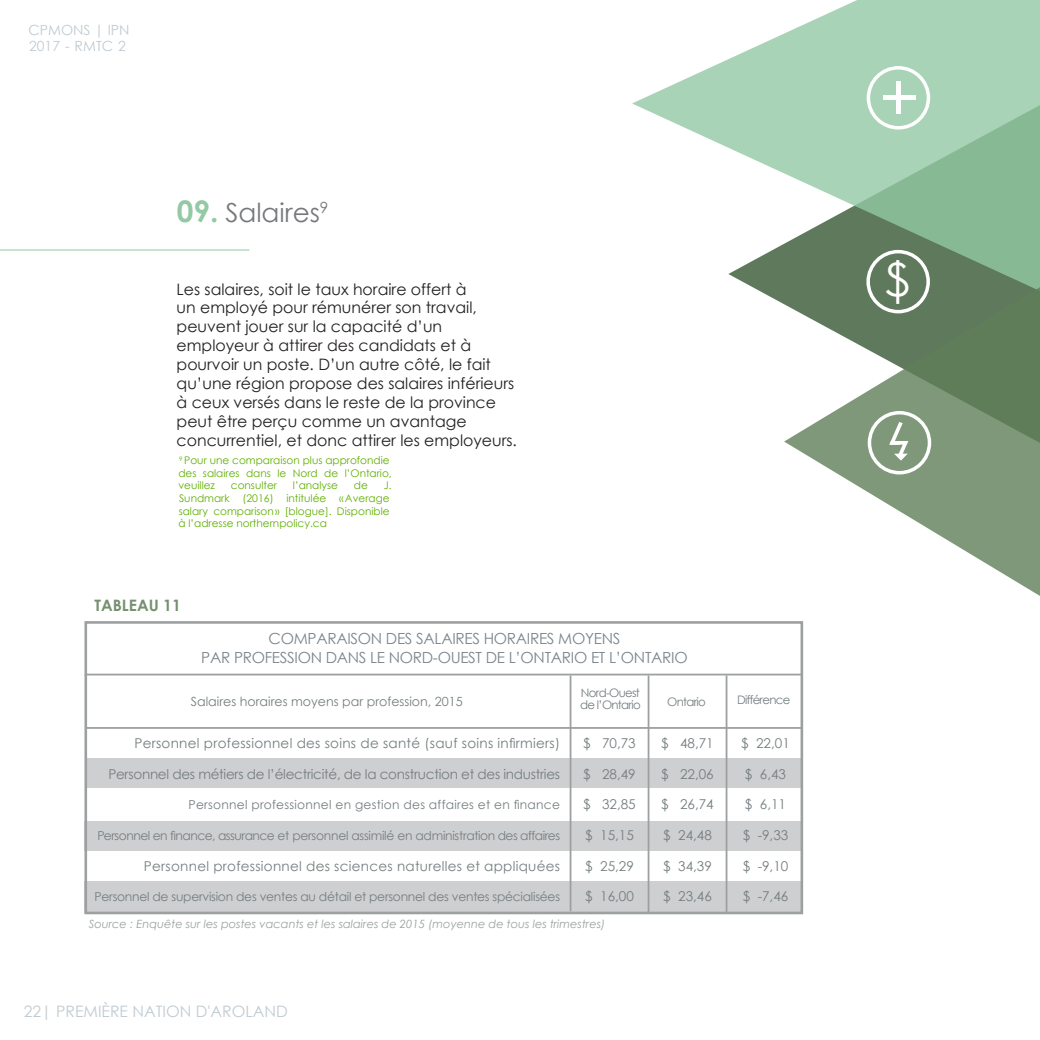
<style>
.page{position:relative;width:1040px;height:1040px;background:#fff}
.page>*{position:absolute;margin:0;border:0;box-sizing:border-box;transform-origin:0 0}
.t1{font:46.02px "Century Gothic";color:#fff}
.t2{font:26.25px "Century Gothic";color:#77787c}
.t3{font:15.75px/18.9px "Century Gothic";color:#231f20}
.t4{font:15.75px "Century Gothic";color:#c0cbd2}
.t5{font:700 15.75px "Century Gothic";color:#769070}
.t6{font:15.4px "Century Gothic";letter-spacing:-.02em;color:#7c858c}
.t7{font:14px/16.3px "Century Gothic";color:#c0cbd2}
.t8{font:13.47px "Century Gothic";letter-spacing:.02em;color:#757e80}
.t9{font:13.47px "Century Gothic";letter-spacing:-.02em;color:#757e80}
.t10{font:12.6px "Century Gothic";color:#757e80}
.t11{font:12.25px "Century Gothic";letter-spacing:-.04em;color:#757e80}
.t12{font:12.25px "Century Gothic";letter-spacing:-.02em;color:#757e80}
.t13{font:12.25px "Century Gothic";letter-spacing:.02em;color:#757e80}
.t14{font:11.72px "Century Gothic";letter-spacing:-.06em;color:#757e80}
.t15{font:italic 11.38px "Century Gothic";color:#9da0a1}
.t16{font:10.5px/12.6px "Century Gothic";color:#5faf00}
.s1{font-weight:700;font-size:29.75px;color:#93c9a4}
</style>
<div class="page">
<hr style="left:0;top:249px;width:249px;height:1px;background:#93c9a4">
<div style="left:84px;top:621px;width:719px;height:293px;background:#fff;border:3px solid #9da0a1"></div>
<div style="left:85px;top:881px;width:718px;height:31px;background:#cecfd0"></div>
<div style="left:85px;top:820px;width:717px;height:30px;background:#cecfd0"></div>
<div style="left:86px;top:758px;width:716px;height:29px;background:#cecfd0"></div>
<hr style="left:86px;top:727px;width:716px;height:2px;background:#9da0a1">
<hr style="left:725px;top:675px;width:2px;height:238px;background:#9da0a1">
<hr style="left:647px;top:675px;width:2px;height:238px;background:#9da0a1">
<hr style="left:569px;top:675px;width:2px;height:236px;background:#9da0a1">
<hr style="left:85px;top:673px;width:716px;height:2px;background:#9da0a1">
<svg style="left:632px;top:0;width:408px;height:291px"></svg>
<svg style="left:784px;top:287px;width:255px;height:309px"></svg>
<div style="left:866px;top:66px;width:64px;height:64px;border:4px solid #fff;border-radius:50%"></div>
<hr style="left:896px;top:81px;width:4px;height:33px;background:#fff">
<hr style="left:882px;top:96px;width:33px;height:4px;background:#fff">
<div style="left:866px;top:250px;width:63px;height:63px;border:4px solid #fff;border-radius:50%"></div>
<div style="left:867px;top:411px;width:64px;height:63px;border:4px solid #fff;border-radius:50%"></div>
<svg style="left:889px;top:422px;width:19px;height:38px"></svg>
<p class="t7" style="left:28px;top:21px;width:103px">CPMONS | IPN<br>2017 - RMTC 2</p>
<p class="t2" style="left:177px;top:194px;width:153px"><span class="s1">09.</span> Salaires<sup>9</sup></p>
<p class="t3" style="left:177px;top:279px;width:342px">Les salaires, soit le taux horaire offert à<br>un employé pour rémunérer son travail, peuvent jouer sur la capacité d’un employeur à attirer des candidats et à pourvoir un poste. D’un autre côté, le fait qu’une région propose des salaires inférieurs à ceux versés dans le reste de la province peut être perçu comme un avantage concurrentiel, et donc attirer les employeurs.</p>
<p class="t16" style="left:178px;top:454px;width:215px"><sup>9</sup> Pour une comparaison plus approfondie des salaires dans le Nord de l’Ontario, veuillez</p>
<p class="t16" style="left:231px;top:479px;width:48px">consulter</p>
<p class="t16" style="left:293px;top:479px;width:47px">l’analyse</p>
<p class="t16" style="left:354px;top:479px;width:16px">de</p>
<p class="t16" style="left:178px;top:479px;width:215px;text-indent:205px">J.<br>Sundmark (2016) intitulée «Average salary comparison» [blogue]. Disponible à l’adresse northernpolicy.ca</p>
<p class="t5" style="left:94px;top:593px;width:88px">TABLEAU 11</p>
<p class="t6" style="left:269px;top:628px;width:353px">COMPARAISON DES SALAIRES HORAIRES MOYENS</p>
<p class="t6" style="left:201px;top:646px;width:488px">PAR PROFESSION DANS LE NORD-OUEST DE L’ONTARIO ET L’ONTARIO</p>
<p class="t10" style="left:191px;top:692px;width:273px">Salaires horaires moyens par profession, 2015</p>
<p class="t14" style="left:581px;top:684px;width:60px">Nord-Ouest</p>
<p class="t14" style="left:580px;top:697px;width:62px">de l’Ontario</p>
<p class="t14" style="left:667px;top:693px;width:40px">Ontario</p>
<p class="t14" style="left:737px;top:691px;width:55px">Différence</p>
<p class="t8" style="left:134px;top:733px;width:427px">Personnel professionnel des soins de santé (sauf soins infirmiers)</p>
<p class="t9" style="left:108px;top:764px;width:453px">Personnel des métiers de l’électricité, de la construction et des industries</p>
<p class="t13" style="left:188px;top:796px;width:373px">Personnel professionnel en gestion des affaires et en finance</p>
<p class="t11" style="left:97px;top:827px;width:464px">Personnel en finance, assurance et personnel assimilé en administration des affaires</p>
<p class="t8" style="left:144px;top:856px;width:417px">Personnel professionnel des sciences naturelles et appliquées</p>
<p class="t12" style="left:94px;top:888px;width:467px">Personnel de supervision des ventes au détail et personnel des ventes spécialisées</p>
<p class="t15" style="left:89px;top:915px;width:518px">Source : Enquête sur les postes vacants et les salaires de 2015 (moyenne de tous les trimestres)</p>
<p class="t8" style="left:583px;top:733px;width:54px">$ 70,73</p>
<p class="t8" style="left:583px;top:764px;width:54px">$ 28,49</p>
<p class="t8" style="left:583px;top:795px;width:54px">$ 32,85</p>
<p class="t8" style="left:585px;top:825px;width:50px">$ 15,15</p>
<p class="t8" style="left:585px;top:856px;width:50px">$ 25,29</p>
<p class="t8" style="left:585px;top:887px;width:50px">$ 16,00</p>
<p class="t8" style="left:661px;top:733px;width:54px">$ 48,71</p>
<p class="t8" style="left:661px;top:764px;width:54px">$ 22,06</p>
<p class="t8" style="left:661px;top:795px;width:54px">$ 26,74</p>
<p class="t8" style="left:663px;top:825px;width:50px">$ 24,48</p>
<p class="t8" style="left:663px;top:856px;width:50px">$ 34,39</p>
<p class="t8" style="left:663px;top:887px;width:50px">$ 23,46</p>
<p class="t8" style="left:741px;top:733px;width:50px">$ 22,01</p>
<p class="t8" style="left:745px;top:764px;width:43px">$ 6,43</p>
<p class="t8" style="left:745px;top:795px;width:43px">$ 6,11</p>
<p class="t8" style="left:742px;top:825px;width:47px">$ -9,33</p>
<p class="t8" style="left:742px;top:856px;width:47px">$ -9,10</p>
<p class="t8" style="left:742px;top:887px;width:47px">$ -7,46</p>
<p class="t4" style="left:24px;top:1000px;width:265px">22| PREMIÈRE NATION D'AROLAND</p>
<p class="t1" style="left:884px;top:247px;width:27px">$</p>
</div>
